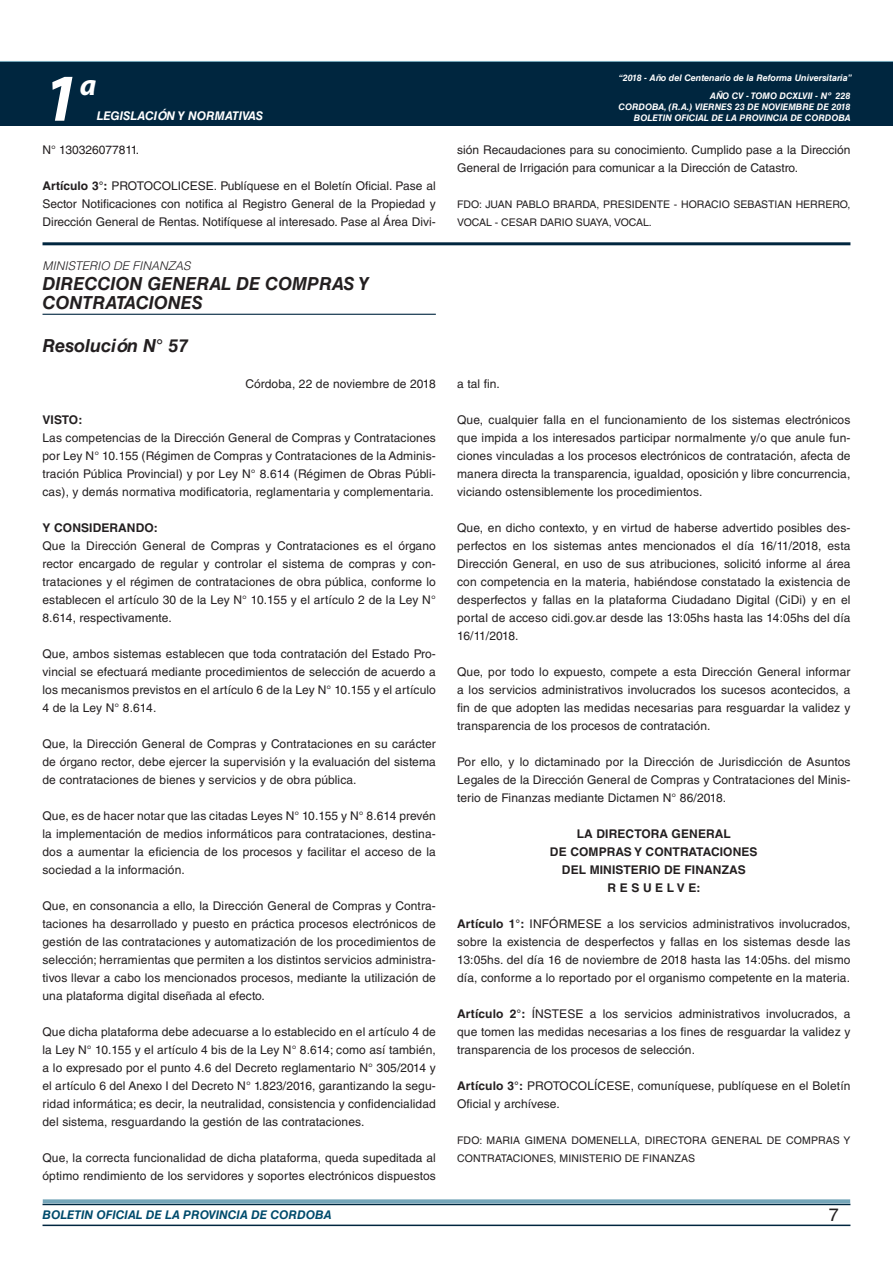
<style>
.page{position:relative;width:893px;height:1263px;background:#fff}
.page>*{position:absolute;margin:0;border:0;box-sizing:border-box;transform-origin:0 0}
.t1{font:italic 700 67.5px "Myriad Pro";color:#fff}
.t2{font:italic 700 30px "Myriad Pro";color:#fff}
.NOMBRE_DE_MINISTERIO{font:italic 700 18px/19.5px "Helvetica LT Std";color:#231f20}
.DOC__N{font:italic 700 18px "Helvetica LT Std";color:#231f20}
.t3{font:18px "Helvetica LT Std";color:#231f20}
.TEXTO_BASE{font:12px/18px "Helvetica LT Std";letter-spacing:.01em;color:#231f20;text-align:justify}
.RESUELVE{font:700 12px "Helvetica LT Std";letter-spacing:.01em;color:#231f20}
.t4{font:italic 700 12px "Helvetica LT Std";color:#004b6c}
.FECHA{font:12px "Helvetica LT Std";letter-spacing:.01em;color:#231f20}
.t5{font:italic 700 12px "Helvetica LT Std";color:#fff}
.NOMBRE_DE_MINISTERIO-2{font:italic 300 12px "Helvetica LT Std";color:#231f20}
.TEXTO_BASE-2{font:700 12px "Helvetica LT Std";letter-spacing:.01em;color:#231f20}
.FIRMA{font:10.5px/18px "Helvetica LT Std";color:#231f20}
.t6{font:italic 700 9px/10.8px "Helvetica LT Std";color:#fff;text-align:right}
.s1{font-weight:700}
</style>
<div class="page">
<div style="left:0;top:61px;width:893px;height:6px;background:#73a5b8"></div>
<div style="left:0;top:62px;width:893px;height:64px;background:#00263f"></div>
<hr style="left:43px;top:1224px;width:807px;height:2px;background:#00263f">
<div style="left:42px;top:1198px;width:809px;height:8px;background:#fff;opacity:.75"></div>
<hr style="left:43px;top:314px;width:393px;height:1px;background:#00263f">
<hr style="left:43px;top:242px;width:807px;height:3px;background:#00263f">
<h1 class="t1" style="left:43px;top:54px;width:38px">1</h1>
<h2 class="t2" style="left:80px;top:66px;width:18px">a</h2>
<p class="t5" style="left:97px;top:109px;width:168px">LEGISLACIÓN Y NORMATIVAS</p>
<p class="TEXTO_BASE" style="left:43px;top:141px;width:98px">N° 130326077811.</p>
<p class="TEXTO_BASE" style="left:43px;top:177px;width:395px"><span class="s1">Artículo 3°:</span> PROTOCOLICESE. Publíquese en el Boletín Oficial. Pase al Sector Notificaciones con notifica al Registro General de la Propiedad y Dirección General de Rentas. Notifíquese al interesado. Pase al Área Divi-</p>
<p class="NOMBRE_DE_MINISTERIO-2" style="left:43px;top:259px;width:150px">MINISTERIO DE FINANZAS</p>
<p class="NOMBRE_DE_MINISTERIO" style="left:43px;top:274px;width:328px">DIRECCION GENERAL DE COMPRAS Y<br>CONTRATACIONES</p>
<p class="DOC__N" style="left:43px;top:334px;width:147px">Resolución N° 57</p>
<p class="FECHA" style="left:246px;top:377px;width:192px">Córdoba, 22 de noviembre de 2018</p>
<p class="TEXTO_BASE-2" style="left:43px;top:412px;width:41px">VISTO:</p>
<p class="TEXTO_BASE" style="left:43px;top:429px;width:395px">Las competencias de la Dirección General de Compras y Contrataciones por Ley N° 10.155 (Régimen de Compras y Contrataciones de la Adminis&shy;tración Pública Provincial) y por Ley N° 8.614 (Régimen de Obras Públi&shy;cas), y demás normativa modificatoria, reglamentaria y complementaria.</p>
<p class="TEXTO_BASE-2" style="left:43px;top:520px;width:117px">Y CONSIDERANDO:</p>
<p class="TEXTO_BASE" style="left:43px;top:537px;width:395px">Que la Dirección General de Compras y Contrataciones es el órgano rector encargado de regular y controlar el sistema de compras y con&shy;trataciones y el régimen de contrataciones de obra pública, conforme lo establecen el artículo 30 de la Ley N° 10.155 y el artículo 2 de la Ley N° 8.614, respectivamente.</p>
<p class="TEXTO_BASE" style="left:43px;top:645px;width:395px">Que, ambos sistemas establecen que toda contratación del Estado Pro&shy;vincial se efectuará mediante procedimientos de selección de acuerdo a los mecanismos previstos en el artículo 6 de la Ley N° 10.155 y el artículo 4 de la Ley N° 8.614.</p>
<p class="TEXTO_BASE" style="left:43px;top:735px;width:395px">Que, la Dirección General de Compras y Contrataciones en su carácter de órgano rector, debe ejercer la supervisión y la evaluación del sistema de contrataciones de bienes y servicios y de obra pública.</p>
<p class="TEXTO_BASE" style="left:43px;top:807px;width:395px">Que, es de hacer notar que las citadas Leyes N° 10.155 y N° 8.614 prevén la implementación de medios informáticos para contrataciones, destina&shy;dos a aumentar la eficiencia de los procesos y facilitar el acceso de la sociedad a la información.</p>
<p class="TEXTO_BASE" style="left:43px;top:897px;width:395px">Que, en consonancia a ello, la Dirección General de Compras y Contra&shy;taciones ha desarrollado y puesto en práctica procesos electrónicos de gestión de las contrataciones y automatización de los procedimientos de selección; herramientas que permiten a los distintos servicios administra&shy;tivos llevar a cabo los mencionados procesos, mediante la utilización de una plataforma digital diseñada al efecto.</p>
<p class="TEXTO_BASE" style="left:43px;top:1023px;width:395px">Que dicha plataforma debe adecuarse a lo establecido en el artículo 4 de la Ley N° 10.155 y el artículo 4 bis de la Ley N° 8.614; como así también, a lo expresado por el punto 4.6 del Decreto reglamentario N° 305/2014 y el artículo 6 del Anexo I del Decreto N° 1.823/2016, garantizando la segu&shy;ridad informática; es decir, la neutralidad, consistencia y confidencialidad del sistema, resguardando la gestión de las contrataciones.</p>
<p class="TEXTO_BASE" style="left:43px;top:1149px;width:395px">Que, la correcta funcionalidad de dicha plataforma, queda supeditada al óptimo rendimiento de los servidores y soportes electrónicos dispuestos</p>
<p class="t6" style="left:619px;top:72px;width:235px">“2018 - Año del Centenario de la Reforma Universitaria”</p>
<p class="t6" style="left:618px;top:91px;width:233px">AÑO CV - TOMO DCXLVII - Nº 228<br>CORDOBA, (R.A.) VIERNES 23 DE NOVIEMBRE DE 2018<br>BOLETIN OFICIAL DE LA PROVINCIA DE CORDOBA</p>
<p class="TEXTO_BASE" style="left:457px;top:141px;width:395px">sión Recaudaciones para su conocimiento. Cumplido pase a la Dirección<br>General de Irrigación para comunicar a la Dirección de Catastro.</p>
<p class="FIRMA" style="left:457px;top:195px;width:395px">FDO: JUAN PABLO BRARDA, PRESIDENTE - HORACIO SEBASTIAN HERRERO,<br>VOCAL - CESAR DARIO SUAYA, VOCAL.</p>
<p class="TEXTO_BASE" style="left:457px;top:375px;width:44px">a tal fin.</p>
<p class="TEXTO_BASE" style="left:457px;top:411px;width:395px">Que, cualquier falla en el funcionamiento de los sistemas electrónicos que impida a los interesados participar normalmente y/o que anule fun&shy;ciones vinculadas a los procesos electrónicos de contratación, afecta de manera directa la transparencia, igualdad, oposición y libre concurrencia, viciando ostensiblemente los procedimientos.</p>
<p class="TEXTO_BASE" style="left:457px;top:519px;width:395px">Que, en dicho contexto, y en virtud de haberse advertido posibles des&shy;perfectos en los sistemas antes mencionados el día 16/11/2018, esta Dirección General, en uso de sus atribuciones, solicitó informe al área con competencia en la materia, habiéndose constatado la existencia de desperfectos y fallas en la plataforma Ciudadano Digital (CiDi) y en el portal de acceso cidi.gov.ar desde las 13:05hs hasta las 14:05hs del día 16/11/2018.</p>
<p class="TEXTO_BASE" style="left:457px;top:663px;width:395px">Que, por todo lo expuesto, compete a esta Dirección General informar a los servicios administrativos involucrados los sucesos acontecidos, a fin de que adopten las medidas necesarias para resguardar la validez y transparencia de los procesos de contratación.</p>
<p class="TEXTO_BASE" style="left:457px;top:753px;width:395px">Por ello, y lo dictaminado por la Dirección de Jurisdicción de Asuntos Legales de la Dirección General de Compras y Contrataciones del Minis&shy;terio de Finanzas mediante Dictamen N° 86/2018.</p>
<p class="RESUELVE" style="left:577px;top:826px;width:155px">LA DIRECTORA GENERAL</p>
<p class="RESUELVE" style="left:550px;top:844px;width:209px">DE COMPRAS Y CONTRATACIONES</p>
<p class="RESUELVE" style="left:562px;top:862px;width:185px">DEL MINISTERIO DE FINANZAS</p>
<p class="RESUELVE" style="left:608px;top:880px;width:94px">R E S U E L V E:</p>
<p class="TEXTO_BASE" style="left:457px;top:915px;width:395px"><span class="s1">Artículo 1°:</span> INFÓRMESE a los servicios administrativos involucrados, sobre la existencia de desperfectos y fallas en los sistemas desde las 13:05hs. del día 16 de noviembre de 2018 hasta las 14:05hs. del mismo día, conforme a lo reportado por el organismo competente en la materia.</p>
<p class="TEXTO_BASE" style="left:457px;top:1005px;width:395px"><span class="s1">Artículo 2°:</span> ÍNSTESE a los servicios administrativos involucrados, a que tomen las medidas necesarias a los fines de resguardar la validez y transparencia de los procesos de selección.</p>
<p class="TEXTO_BASE" style="left:457px;top:1077px;width:395px"><span class="s1">Artículo 3°:</span> PROTOCOLÍCESE, comuníquese, publíquese en el Boletín<br>Oficial y archívese.</p>
<p class="FIRMA" style="left:457px;top:1131px;width:395px">FDO: MARIA GIMENA DOMENELLA, DIRECTORA GENERAL DE COMPRAS Y<br>CONTRATACIONES, MINISTERIO DE FINANZAS</p>
<p class="t4" style="left:43px;top:1208px;width:290px">BOLETIN OFICIAL DE LA PROVINCIA DE CORDOBA</p>
<h3 class="t3" style="left:829px;top:1204px;width:12px">7</h3>
</div>
